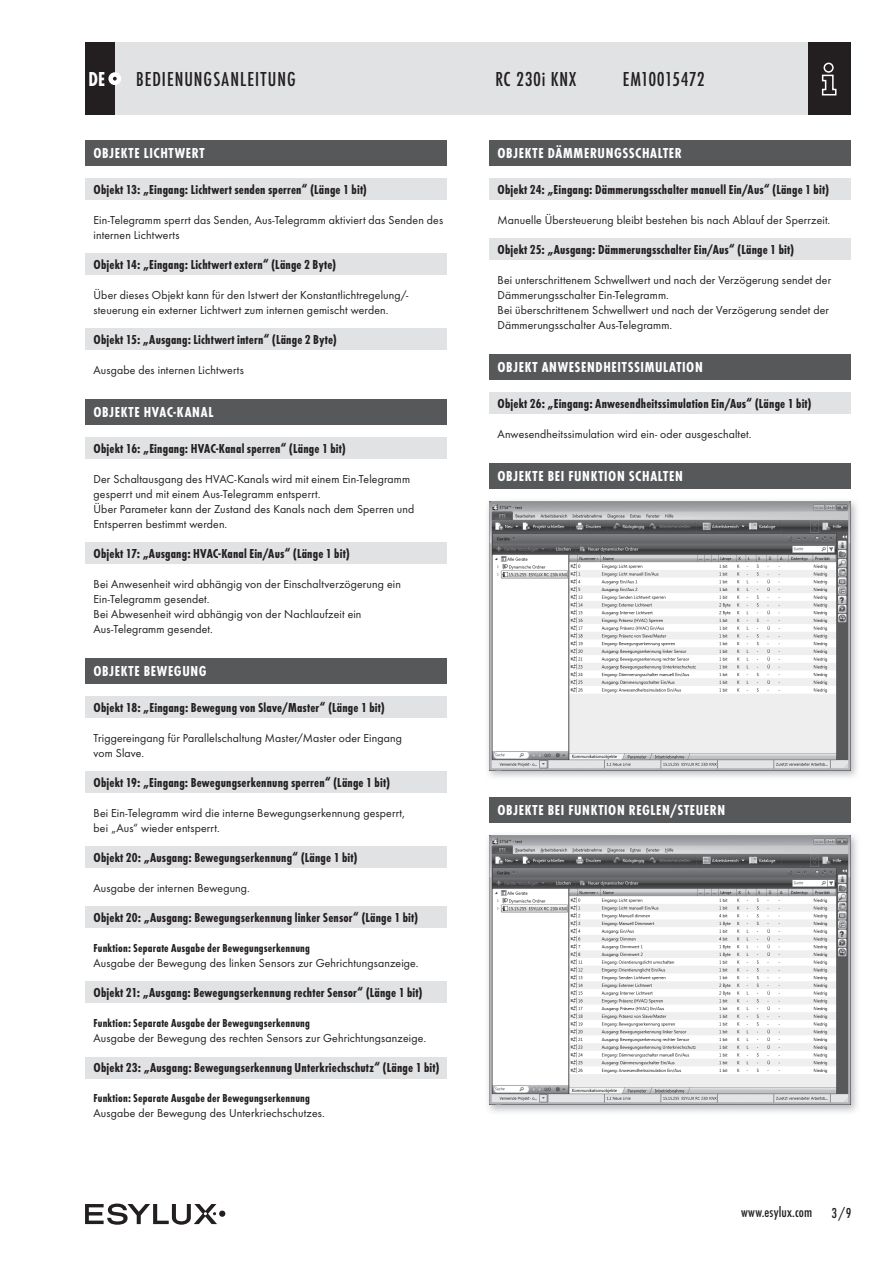
<style>
.page{position:relative;width:893px;height:1263px;background:#fff}
.page>*{position:absolute;margin:0;border:0;box-sizing:border-box;transform-origin:0 0}
.t1{font:500 21px "Futura Con";letter-spacing:.045em;color:#231f20}
.t2{font:500 21px "Futura Con";color:#231f20}
.t3{font:500 21px "Futura Con";letter-spacing:.025em;color:#231f20}
.t4{font:700 21px "Futura Con";color:#fff;scale:.95 1}
.t5{font:700 15px "Futura Con";letter-spacing:.045em;color:#fff}
.t6{font:500 15px "Futura Con";letter-spacing:.01em;color:#231f20}
.t7{font:700 13.5px "Futura Con";letter-spacing:.015em;color:#231f20}
.t8{font:12px/15px "Futura Boo";letter-spacing:.015em;color:#231f20}
.t9{font:700 12px "Futura Con";letter-spacing:.015em;color:#231f20}
</style>
<div class="page">
<div style="left:85px;top:43px;width:765px;height:72px;background:#e1e2e4"></div>
<div style="left:808px;top:43px;width:42px;height:72px;background:#231f20"></div>
<svg style="left:821px;top:62px;width:16px;height:34px"></svg>
<div style="left:85px;top:43px;width:30px;height:72px;background:#231f20"></div>
<div style="left:108px;top:72px;width:13px;height:13px;background:#fff;border-radius:50%"></div>
<svg style="left:113px;top:77px;width:4px;height:4px"></svg>
<div style="left:219px;top:1210px;width:6px;height:7px;background:#231f20;border-radius:50%"></div>
<svg style="left:85px;top:1203px;width:132px;height:22px"></svg>
<div style="left:489px;top:239px;width:361px;height:21px;background:#e1e2e4"></div>
<div style="left:85px;top:1057px;width:361px;height:21px;background:#e1e2e4"></div>
<div style="left:85px;top:140px;width:361px;height:26px;background:#57585a"></div>
<div style="left:85px;top:328px;width:361px;height:22px;background:#e1e2e4"></div>
<div style="left:85px;top:254px;width:361px;height:21px;background:#e1e2e4"></div>
<div style="left:85px;top:179px;width:361px;height:21px;background:#e1e2e4"></div>
<div style="left:85px;top:399px;width:361px;height:26px;background:#57585a"></div>
<div style="left:85px;top:542px;width:361px;height:22px;background:#e1e2e4"></div>
<div style="left:85px;top:438px;width:361px;height:21px;background:#e1e2e4"></div>
<div style="left:85px;top:658px;width:361px;height:26px;background:#57585a"></div>
<div style="left:85px;top:981px;width:361px;height:22px;background:#e1e2e4"></div>
<div style="left:85px;top:906px;width:361px;height:22px;background:#e1e2e4"></div>
<div style="left:85px;top:846px;width:361px;height:22px;background:#e1e2e4"></div>
<div style="left:85px;top:771px;width:361px;height:22px;background:#e1e2e4"></div>
<div style="left:85px;top:696px;width:361px;height:22px;background:#e1e2e4"></div>
<div style="left:489px;top:354px;width:361px;height:26px;background:#57585a"></div>
<div style="left:489px;top:393px;width:361px;height:21px;background:#e1e2e4"></div>
<div style="left:489px;top:463px;width:361px;height:26px;background:#57585a"></div>
<img style="left:488px;top:501px;width:369px;height:276px">
<img style="left:489px;top:501px;width:361px;height:269px">
<div style="left:489px;top:140px;width:361px;height:26px;background:#57585a"></div>
<div style="left:489px;top:179px;width:361px;height:21px;background:#e1e2e4"></div>
<div style="left:489px;top:798px;width:361px;height:25px;background:#57585a"></div>
<img style="left:488px;top:835px;width:369px;height:277px">
<img style="left:489px;top:836px;width:361px;height:269px">
<h1 class="t4" style="left:88px;top:67px;width:19px">DE</h1>
<h1 class="t1" style="left:136px;top:67px;width:161px">BEDIENUNGSANLEITUNG</h1>
<h1 class="t3" style="left:495px;top:67px;width:82px">RC 230i KNX</h1>
<h1 class="t2" style="left:623px;top:67px;width:84px">EM10015472</h1>
<p class="t5" style="left:94px;top:144px;width:113px">OBjEKTE LICHTWERT</p>
<p class="t7" style="left:94px;top:181px;width:275px">Objekt 13: „Eingang: Lichtwert senden sperren“ (Länge 1 bit)</p>
<p class="t8" style="left:94px;top:212px;width:351px">Ein-Telegramm sperrt das Senden, Aus-Telegramm aktiviert das Senden des internen Lichtwerts</p>
<p class="t7" style="left:94px;top:256px;width:244px">Objekt 14: „Eingang: Lichtwert extern“ (Länge 2 Byte)</p>
<p class="t8" style="left:94px;top:287px;width:316px">Über dieses Objekt kann für den Istwert der Konstantlichtregelung/- steuerung ein externer Lichtwert zum internen gemischt werden.</p>
<p class="t7" style="left:94px;top:331px;width:245px">Objekt 15: „Ausgang: Lichtwert intern“ (Länge 2 Byte)</p>
<p class="t8" style="left:94px;top:362px;width:152px">Ausgabe des internen Lichtwerts</p>
<p class="t5" style="left:94px;top:403px;width:121px">OBjEKTE HVAC-KANAL</p>
<p class="t7" style="left:94px;top:440px;width:254px">Objekt 16: „Eingang: HVAC-Kanal sperren“ (Länge 1 bit)</p>
<p class="t8" style="left:94px;top:471px;width:322px">Der Schaltausgang des HVAC-Kanals wird mit einem Ein-Telegramm gesperrt und mit einem Aus-Telegramm entsperrt.<br>Über Parameter kann der Zustand des Kanals nach dem Sperren und Entsperren bestimmt werden.</p>
<p class="t7" style="left:94px;top:545px;width:258px">Objekt 17: „Ausgang: HVAC-Kanal Ein/Aus“ (Länge 1 bit)</p>
<p class="t8" style="left:94px;top:576px;width:309px">Bei Anwesenheit wird abhängig von der Einschaltverzögerung ein Ein-Telegramm gesendet.<br>Bei Abwesenheit wird abhängig von der Nachlaufzeit ein Aus-Telegramm gesendet.</p>
<p class="t5" style="left:94px;top:662px;width:115px">OBjEKTE BEWEGUNG</p>
<p class="t7" style="left:94px;top:700px;width:293px">Objekt 18: „Eingang: Bewegung von Slave/Master“ (Länge 1 bit)</p>
<p class="t8" style="left:94px;top:730px;width:310px">Triggereingang für Parallelschaltung Master/Master oder Eingang vom Slave.</p>
<p class="t7" style="left:94px;top:775px;width:298px">Objekt 19: „Eingang: Bewegungserkennung sperren“ (Länge 1 bit)</p>
<p class="t8" style="left:94px;top:805px;width:313px">Bei Ein-Telegramm wird die interne Bewegungserkennung gesperrt, bei „Aus“ wieder entsperrt.</p>
<p class="t7" style="left:94px;top:850px;width:266px">Objekt 20: „Ausgang: Bewegungserkennung“ (Länge 1 bit)</p>
<p class="t8" style="left:94px;top:880px;width:158px">Ausgabe der internen Bewegung.</p>
<p class="t7" style="left:94px;top:910px;width:326px">Objekt 20: „Ausgang: Bewegungserkennung linker Sensor“ (Länge 1 bit)</p>
<p class="t9" style="left:94px;top:941px;width:218px">Funktion: Separate Ausgabe der Bewegungserkennung</p>
<p class="t8" style="left:94px;top:955px;width:327px">Ausgabe der Bewegung des linken Sensors zur Gehrichtungsanzeige.</p>
<p class="t7" style="left:94px;top:985px;width:331px">Objekt 21: „Ausgang: Bewegungserkennung rechter Sensor“ (Länge 1 bit)</p>
<p class="t9" style="left:94px;top:1016px;width:218px">Funktion: Separate Ausgabe der Bewegungserkennung</p>
<p class="t8" style="left:94px;top:1030px;width:334px">Ausgabe der Bewegung des rechten Sensors zur Gehrichtungsanzeige.</p>
<p class="t7" style="left:94px;top:1060px;width:348px">Objekt 23: „Ausgang: Bewegungserkennung Unterkriechschutz“ (Länge 1 bit)</p>
<p class="t9" style="left:94px;top:1091px;width:218px">Funktion: Separate Ausgabe der Bewegungserkennung</p>
<p class="t8" style="left:94px;top:1105px;width:233px">Ausgabe der Bewegung des Unterkriechschutzes.</p>
<p class="t5" style="left:497px;top:144px;width:186px">OBjEKTE DÄMMERUNGSSCHALTER</p>
<p class="t7" style="left:497px;top:181px;width:333px">Objekt 24: „Eingang: Dämmerungsschalter manuell Ein/Aus“ (Länge 1 bit)</p>
<p class="t8" style="left:497px;top:212px;width:334px">Manuelle Übersteuerung bleibt bestehen bis nach Ablauf der Sperrzeit.</p>
<p class="t7" style="left:497px;top:241px;width:298px">Objekt 25: „Ausgang: Dämmerungsschalter Ein/Aus“ (Länge 1 bit)</p>
<p class="t8" style="left:497px;top:272px;width:335px">Bei unterschrittenem Schwellwert und nach der Verzögerung sendet der Dämmerungsschalter Ein-Telegramm.<br>Bei überschrittenem Schwellwert und nach der Verzögerung sendet der Dämmerungsschalter Aus-Telegramm.</p>
<p class="t5" style="left:497px;top:358px;width:207px">OBjEKT ANWESENDHEITSSIMULATION</p>
<p class="t7" style="left:497px;top:395px;width:316px">Objekt 26: „Eingang: Anwesendheitssimulation Ein/Aus“ (Länge 1 bit)</p>
<p class="t8" style="left:497px;top:426px;width:255px">Anwesendheitssimulation wird ein- oder ausgeschaltet.</p>
<p class="t5" style="left:497px;top:467px;width:187px">OBjEKTE BEI FUNKTION SCHALTEN</p>
<p class="t5" style="left:497px;top:802px;width:229px">OBjEKTE BEI FUNKTION REGLEN/STEUERN</p>
<p class="t6" style="left:741px;top:1204px;width:73px">www.esylux.com</p>
<p class="t6" style="left:831px;top:1204px;width:22px">3/9</p>
</div>
